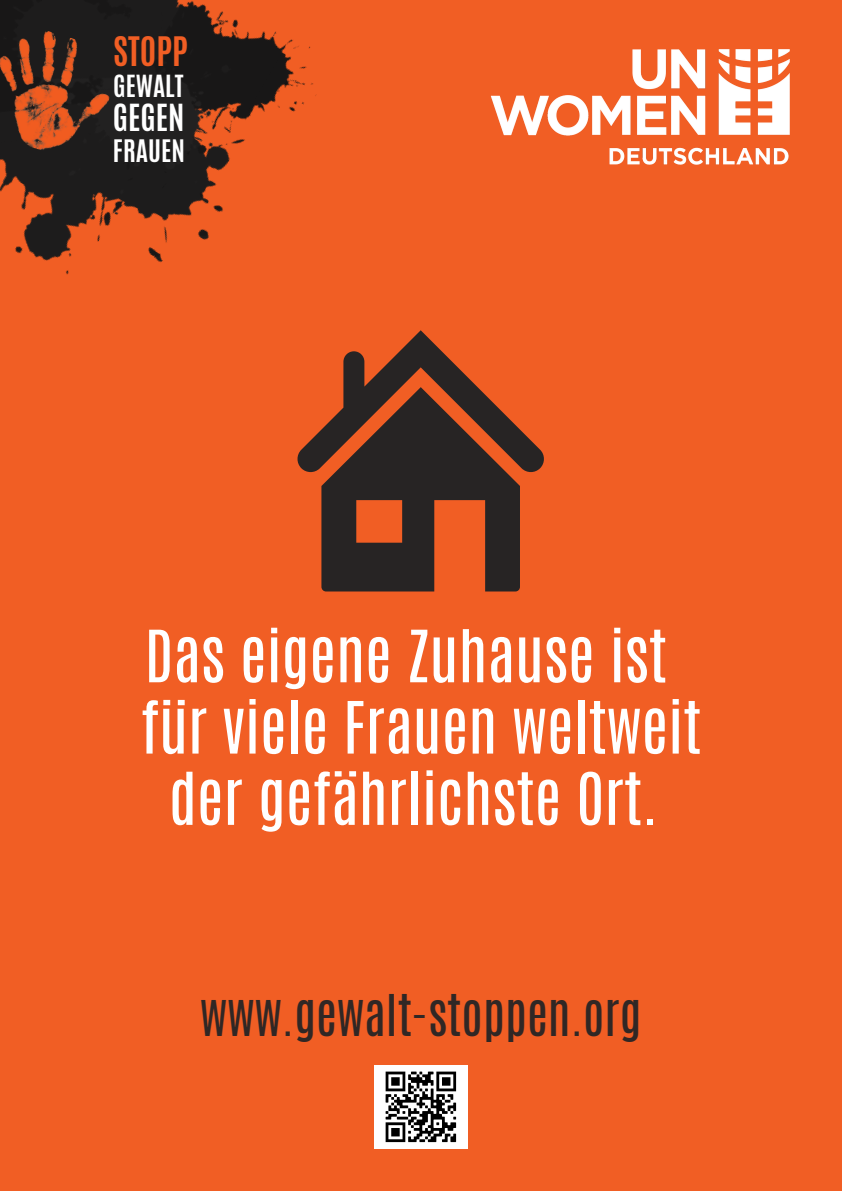
<style>
.page{position:relative;width:842px;height:1191px;background:#fff}
.page>*{position:absolute;margin:0;border:0;box-sizing:border-box;transform-origin:0 0}
.t1{font:61.2px/71.2px "Antonio";color:#fff;text-align:center}
.t2{font:48px "Antonio";color:#302725}
.t3{font:700 33.9px "Antonio";color:#f15e24}
.t4{font:700 31.2px "Antonio";color:#fff}
.t5{font:700 25.9px "Antonio";color:#fff}
.t6{font:700 25.5px "Antonio";color:#fff}
</style>
<div class="page">
<div style="left:0;top:0;width:842px;height:1190px;background:#f15e24"></div>
<svg style="left:321px;top:473px;width:199px;height:118px;fill:#272424"></svg>
<svg style="left:297px;top:330px;width:247px;height:143px"></svg>
<img style="left:490px;top:49px;width:300px;height:116px">
<img style="left:0;top:0;width:347px;height:356px">
<img style="left:0;top:19px;width:126px;height:147px">
<img style="left:374px;top:1065px;width:94px;height:83px">
<p class="t3" style="left:113px;top:27px;width:76px">STOPP</p>
<p class="t6" style="left:113px;top:67px;width:72px">GEWALT</p>
<p class="t4" style="left:113px;top:96px;width:73px">GEGEN</p>
<p class="t5" style="left:113px;top:132px;width:73px">FRAUEN</p>
<p class="t1" style="left:140px;top:620px;width:562px">Das eigene Zuhause ist für viele Frauen weltweit der gefährlichste Ort.</p>
<h2 class="t2" style="left:200px;top:981px;width:443px">www.gewalt-stoppen.org</h2>
</div>
